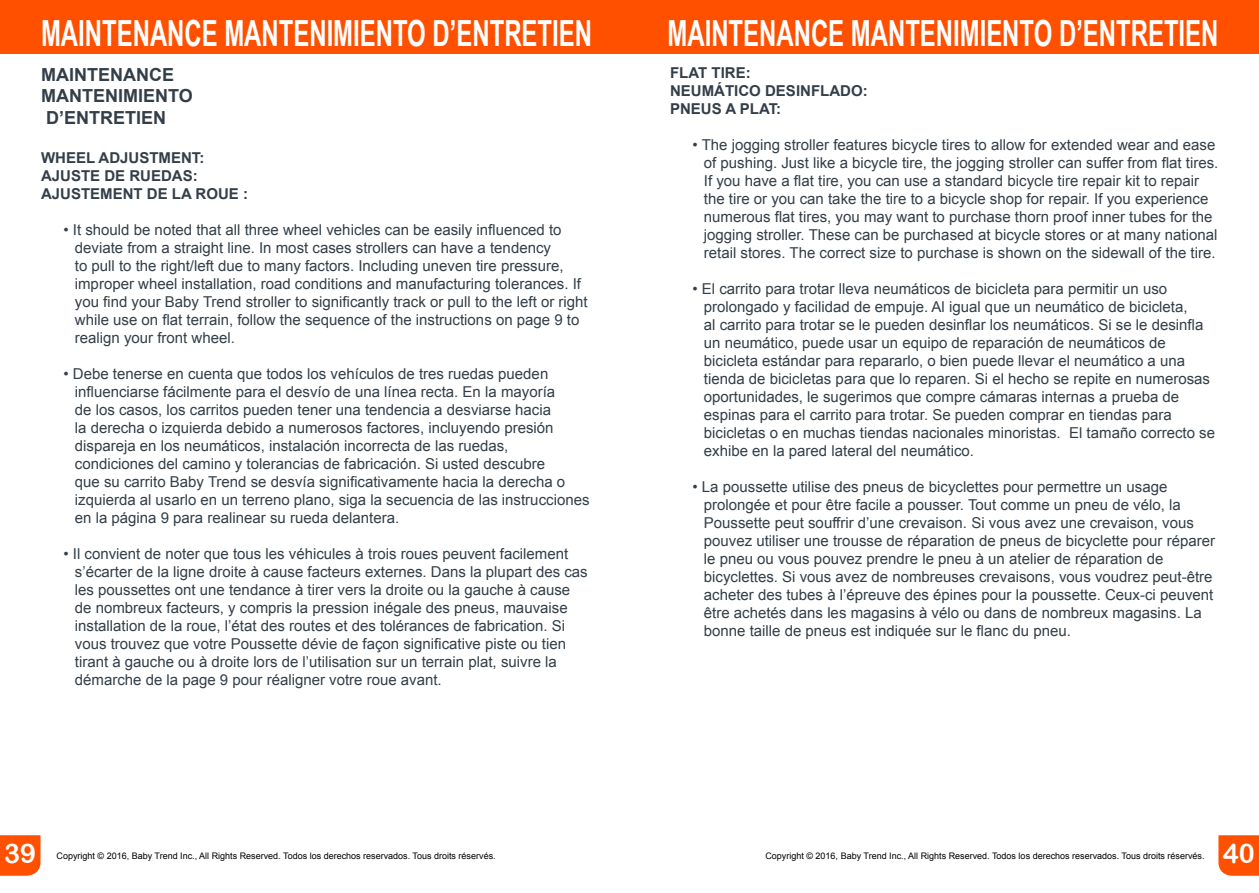
<style>
.page{position:relative;width:1259px;height:893px;background:#fff}
.page>*{position:absolute;margin:0;border:0;box-sizing:border-box;transform-origin:0 0}
.t1{font:700 36px "Arial Narrow";color:#fff;scale:.81 1}
.t2{font:27px "Arial Rounded MT Bold";color:#fff}
.t3{font:700 18px/21.6px "Arial";color:#333e48}
.t4{font:15px/18px "Arial";color:#333e48}
.t5{font:700 15px/18px "Arial";color:#333e48}
.t6{font:9px "Arial";color:#000}
</style>
<div class="page">
<div style="left:629px;top:0;width:630px;height:54px;background:#ff5000"></div>
<div style="left:0;top:0;width:629px;height:54px;background:#ff5000"></div>
<div style="left:0;top:835px;width:40px;height:41px;background:#ff5000"></div>
<svg style="left:1218px;top:835px;width:41px;height:41px;background:#ff570b"></svg>
<h1 class="t1" style="left:41px;top:13px;width:682px">MAINTENANCE MANTENIMIENTO D’ENTRETIEN</h1>
<h1 class="t1" style="left:667px;top:13px;width:682px">MAINTENANCE MANTENIMIENTO D’ENTRETIEN</h1>
<p class="t3" style="left:41px;top:64px;width:153px">MAINTENANCE<br>MANTENIMIENTO<br>D’ENTRETIEN</p>
<p class="t5" style="left:41px;top:150px;width:208px">WHEEL ADJUSTMENT:<br>AJUSTE DE RUEDAS:<br>AJUSTEMENT DE LA ROUE :</p>
<p class="t4" style="left:75px;top:221px;width:514px;text-indent:-11px">• It should be noted that all three wheel vehicles can be easily influenced to deviate from a straight line. In most cases strollers can have a tendency<br>to pull to the right/left due to many factors. Including uneven tire pressure, improper wheel installation, road conditions and manufacturing tolerances. If you find your Baby Trend stroller to significantly track or pull to the left or right while use on flat terrain, follow the sequence of the instructions on page 9 to realign your front wheel.</p>
<p class="t4" style="left:75px;top:365px;width:516px;text-indent:-11px">• Debe tenerse en cuenta que todos los vehículos de tres ruedas pueden influenciarse fácilmente para el desvío de una línea recta. En la mayoría<br>de los casos, los carritos pueden tener una tendencia a desviarse hacia<br>la derecha o izquierda debido a numerosos factores, incluyendo presión dispareja en los neumáticos, instalación incorrecta de las ruedas, condiciones del camino y tolerancias de fabricación. Si usted descubre<br>que su carrito Baby Trend se desvía significativamente hacia la derecha o izquierda al usarlo en un terreno plano, siga la secuencia de las instrucciones en la página 9 para realinear su rueda delantera.</p>
<p class="t4" style="left:75px;top:545px;width:514px;text-indent:-11px">• Il convient de noter que tous les véhicules à trois roues peuvent facilement s’écarter de la ligne droite à cause facteurs externes. Dans la plupart des cas les poussettes ont une tendance à tirer vers la droite ou la gauche à cause de nombreux facteurs, y compris la pression inégale des pneus, mauvaise installation de la roue, l’état des routes et des tolérances de fabrication. Si vous trouvez que votre Poussette dévie de façon significative piste ou tien tirant à gauche ou à droite lors de l’utilisation sur un terrain plat, suivre la démarche de la page 9 pour réaligner votre roue avant.</p>
<p class="t5" style="left:670px;top:65px;width:199px">FLAT TIRE:<br>NEUMÁTICO DESINFLADO:<br>PNEUS A PLAT:</p>
<p class="t4" style="left:704px;top:136px;width:516px;text-indent:-11px">• The jogging stroller features bicycle tires to allow for extended wear and ease of pushing. Just like a bicycle tire, the jogging stroller can suffer from flat tires.<br>If you have a flat tire, you can use a standard bicycle tire repair kit to repair the tire or you can take the tire to a bicycle shop for repair. If you experience numerous flat tires, you may want to purchase thorn proof inner tubes for the jogging stroller. These can be purchased at bicycle stores or at many national retail stores. The correct size to purchase is shown on the sidewall of the tire.</p>
<p class="t4" style="left:704px;top:280px;width:513px;text-indent:-11px">• El carrito para trotar lleva neumáticos de bicicleta para permitir un uso prolongado y facilidad de empuje. Al igual que un neumático de bicicleta,<br>al carrito para trotar se le pueden desinflar los neumáticos. Si se le desinfla un neumático, puede usar un equipo de reparación de neumáticos de bicicleta estándar para repararlo, o bien puede llevar el neumático a una tienda de bicicletas para que lo reparen. Si el hecho se repite en numerosas oportunidades, le sugerimos que compre cámaras internas a prueba de espinas para el carrito para trotar. Se pueden comprar en tiendas para bicicletas o en muchas tiendas nacionales minoristas. El tamaño correcto se exhibe en la pared lateral del neumático.</p>
<p class="t4" style="left:704px;top:478px;width:513px;text-indent:-11px">• La poussette utilise des pneus de bicyclettes pour permettre un usage prolongée et pour être facile a pousser. Tout comme un pneu de vélo, la Poussette peut souffrir d’une crevaison. Si vous avez une crevaison, vous pouvez utiliser une trousse de réparation de pneus de bicyclette pour réparer le pneu ou vous pouvez prendre le pneu à un atelier de réparation de bicyclettes. Si vous avez de nombreuses crevaisons, vous voudrez peut-être acheter des tubes à l’épreuve des épines pour la poussette. Ceux-ci peuvent être achetés dans les magasins à vélo ou dans de nombreux magasins. La bonne taille de pneus est indiquée sur le flanc du pneu.</p>
<h2 class="t2" style="left:4px;top:838px;width:34px">39</h2>
<p class="t6" style="left:57px;top:850px;width:441px">Copyright © 2016, Baby Trend Inc., All Rights Reserved. Todos los derechos reservados. Tous droits réservés.</p>
<p class="t6" style="left:765px;top:850px;width:441px">Copyright © 2016, Baby Trend Inc., All Rights Reserved. Todos los derechos reservados. Tous droits réservés.</p>
<h2 class="t2" style="left:1222px;top:838px;width:34px">40</h2>
</div>
